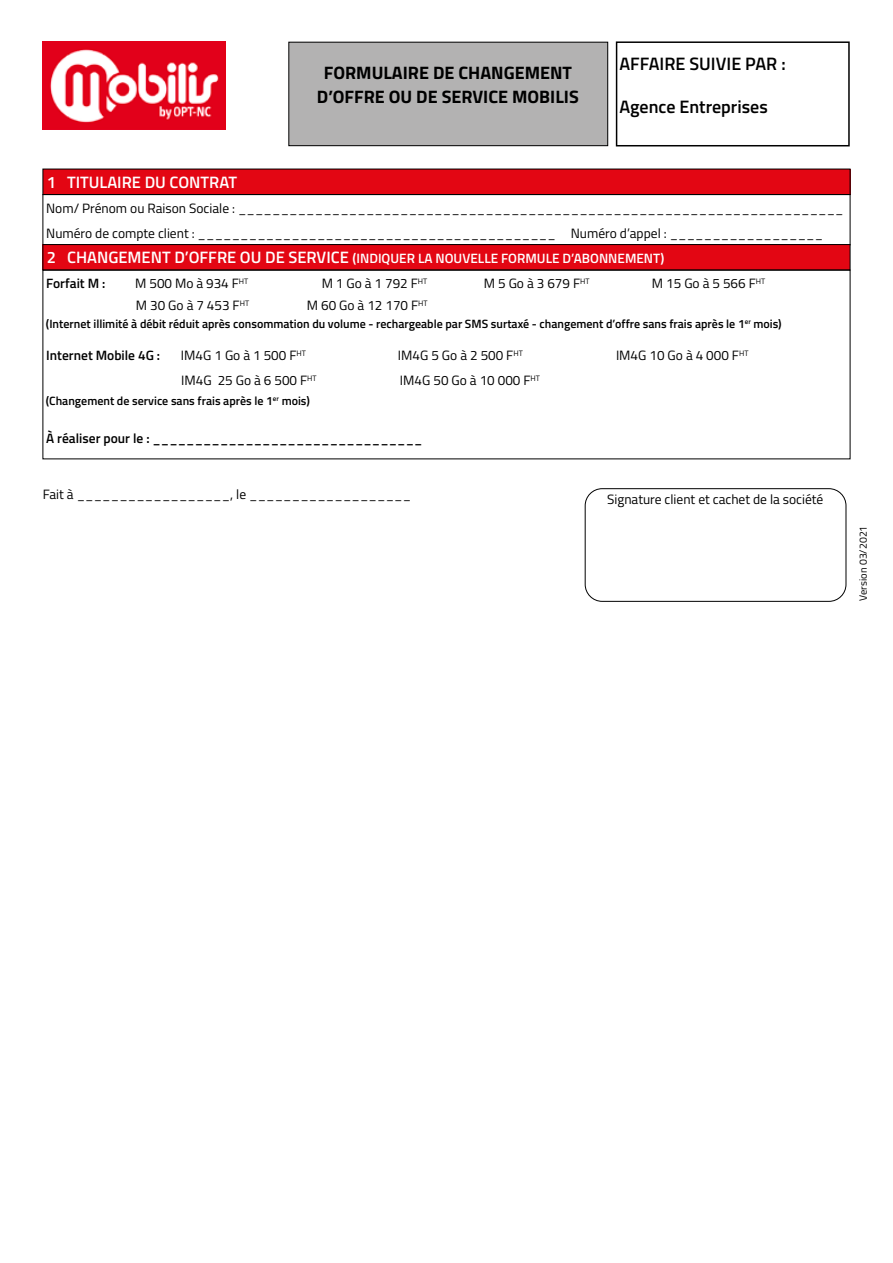
<style>
.page{position:relative;width:893px;height:1263px;background:#fff}
.page>*{position:absolute;margin:0;border:0;box-sizing:border-box;transform-origin:0 0}
.t1{font:700 18px/24px "Titillium";color:#000;text-align:center}
.t2{font:600 18px "Titillium";color:#000}
.t3{font:600 16.5px "Titillium";color:#fff}
.t4{font:13.5px/25.2px "Titillium";color:#000}
.t5{font:600 13.5px "Titillium";color:#000}
.t6{font:600 12px "Titillium";color:#000}
.t7{font:10.5px "Titillium";color:#000}
.s1{font-weight:600;font-size:16.5px;color:#fff}
.s2{font-weight:600;color:#fff}
.s3{font-weight:600}
</style>
<div class="page">
<img style="left:43px;top:42px;width:183px;height:87px">
<div style="left:289px;top:42px;width:319px;height:104px;background:#b3b2b2"></div>
<div style="left:288px;top:42px;width:320px;height:104px;border:1px solid #000"></div>
<div style="left:616px;top:41px;width:234px;height:105px;border:2px solid #000"></div>
<div style="left:43px;top:169px;width:807px;height:26px;background:#e30613"></div>
<div style="left:43px;top:194px;width:807px;height:51px;border:1px solid #000"></div>
<div style="left:43px;top:245px;width:807px;height:25px;background:#e30613"></div>
<div style="left:43px;top:244px;width:807px;height:26px;border:1px solid #000"></div>
<div style="left:43px;top:270px;width:807px;height:189px;border:1px solid #000"></div>
<div style="left:585px;top:488px;width:261px;height:114px;border:1px solid #000;border-radius:17px"></div>
<h1 class="t1" style="left:317px;top:60px;width:263px">FORMULAIRE DE CHANGEMENT<br>D’OFFRE OU DE SERVICE MOBILIS</h1>
<h1 class="t2" style="left:619px;top:50px;width:168px">AFFAIRE SUIVIE PAR :</h1>
<h1 class="t2" style="left:619px;top:93px;width:150px">Agence Entreprises</h1>
<p class="t3" style="left:47px;top:170px;width:192px">1 TITULAIRE DU CONTRAT</p>
<p class="t4" style="left:46px;top:195px;width:799px">Nom/ Prénom ou Raison Sociale : _______________________________________________________________________ Numéro de compte client : __________________________________________ Numéro d’appel : __________________<br><span class="s1">2 CHANGEMENT D’OFFRE OU DE SERVICE</span> <span class="s2">(INDIQUER LA NOUVELLE FORMULE D’ABONNEMENT)<br></span><span class="s3">Forfait M :</span></p>
<p class="t4" style="left:135px;top:270px;width:115px">M 500 Mo à 934 F<sup>HT</sup></p>
<p class="t4" style="left:322px;top:270px;width:107px">M 1 Go à 1 792 F<sup>HT</sup></p>
<p class="t4" style="left:484px;top:270px;width:107px">M 5 Go à 3 679 F<sup>HT</sup></p>
<p class="t4" style="left:652px;top:270px;width:115px">M 15 Go à 5 566 F<sup>HT</sup></p>
<p class="t4" style="left:136px;top:292px;width:115px">M 30 Go à 7 453 F<sup>HT</sup></p>
<p class="t4" style="left:307px;top:292px;width:122px">M 60 Go à 12 170 F<sup>HT</sup></p>
<p class="t6" style="left:46px;top:314px;width:737px">(Internet illimité à débit réduit après consommation du volume - rechargeable par SMS surtaxé - changement d’offre sans frais après le 1<sup>er</sup> mois)</p>
<p class="t5" style="left:46px;top:345px;width:115px">Internet Mobile 4G :</p>
<p class="t4" style="left:181px;top:342px;width:126px">IM4G 1 Go à 1 500 F<sup>HT</sup></p>
<p class="t4" style="left:398px;top:342px;width:126px">IM4G 5 Go à 2 500 F<sup>HT</sup></p>
<p class="t4" style="left:616px;top:342px;width:134px">IM4G 10 Go à 4 000 F<sup>HT</sup></p>
<p class="t4" style="left:181px;top:367px;width:137px">IM4G 25 Go à 6 500 F<sup>HT</sup></p>
<p class="t4" style="left:400px;top:367px;width:142px">IM4G 50 Go à 10 000 F<sup>HT</sup></p>
<p class="t6" style="left:46px;top:392px;width:266px">(Changement de service sans frais après le 1<sup>er</sup> mois)</p>
<p class="t5" style="left:46px;top:429px;width:378px">À réaliser pour le : ________________________________</p>
<p class="t4" style="left:43px;top:481px;width:370px">Fait à __________________, le ___________________</p>
<p class="t4" style="left:607px;top:486px;width:218px">Signature client et cachet de la société</p>
<p class="t7" style="left:855px;top:601px;width:76px;rotate:-90deg">Version 03/2021</p>
</div>
